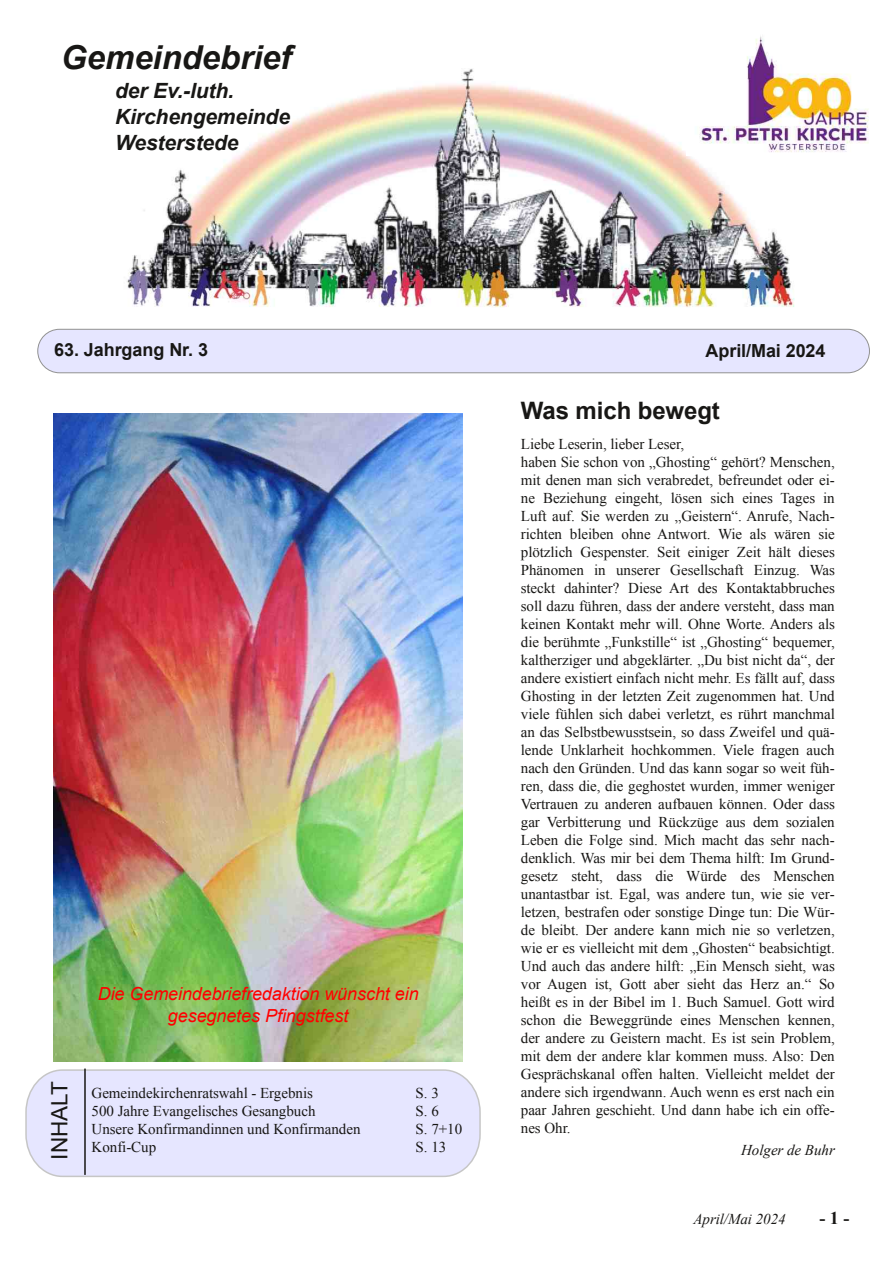
<style>
.page{position:relative;width:893px;height:1263px;background:#fff}
.page>*{position:absolute;margin:0;border:0;box-sizing:border-box;transform-origin:0 0}
.t1{font:italic 700 33px "Arial";color:#181715}
.t2{font:700 24px "Arial";letter-spacing:-.005em;color:#181715}
.t3{font:22.5px "Arial";color:#181715}
.t4{font:italic 700 21px/26px "Arial";letter-spacing:-.005em;color:#181715}
.t5{font:italic 18px/22.5px "Arial";letter-spacing:-.005em;color:#f00;text-align:center}
.t6{font:700 18px "Arial";letter-spacing:-.005em;color:#181715}
.t7{font:700 18px "Times New Roman";color:#181715}
.t8{font:15px/18px "Times New Roman";letter-spacing:-.005em;color:#181715}
.t9{font:italic 15px "Times New Roman";color:#181715}
</style>
<div class="page">
<svg style="left:25px;top:1069px;width:456px;height:108px;background:#e5e5fd"></svg>
<div style="left:38px;top:329px;width:831px;height:44px;background:#e6e6ff;border-radius:22px"></div>
<div style="left:37px;top:329px;width:833px;height:44px;border:1px solid #919191;border-radius:22px"></div>
<img style="left:127px;top:69px;width:668px;height:238px">
<hr style="left:84px;top:1068px;width:2px;height:107px;background:#181715">
<img style="left:687px;top:36px;width:182px;height:119px">
<img style="left:54px;top:413px;width:408px;height:648px">
<h1 class="t1" style="left:61px;top:39px;width:232px">Gemeindebrief</h1>
<h3 class="t4" style="left:115px;top:77px;width:176px">der Ev.-luth.<br>Kirchengemeinde<br>Westerstede</h3>
<p class="t6" style="left:54px;top:340px;width:155px">63. Jahrgang Nr. 3</p>
<p class="t6" style="left:706px;top:340px;width:121px">April/Mai 2024</p>
<h3 class="t3" style="left:47px;top:1159px;width:79px;rotate:-90deg">INHALT</h3>
<p class="t5" style="left:98px;top:982px;width:322px">Die Gemeindebriefredaktion wünscht ein gesegnetes Pfingstfest</p>
<p class="t8" style="left:92px;top:1084px;width:223px">Gemeindekirchenratswahl - Ergebnis</p>
<p class="t8" style="left:416px;top:1084px;width:25px">S. 3</p>
<p class="t8" style="left:92px;top:1102px;width:225px">500 Jahre Evangelisches Gesangbuch</p>
<p class="t8" style="left:416px;top:1102px;width:25px">S. 6</p>
<p class="t8" style="left:92px;top:1120px;width:270px">Unsere Konfirmandinnen und Konfirmanden</p>
<p class="t8" style="left:416px;top:1120px;width:48px">S. 7+10</p>
<p class="t8" style="left:92px;top:1138px;width:66px">Konfi-Cup</p>
<p class="t8" style="left:416px;top:1138px;width:32px">S. 13</p>
<h2 class="t2" style="left:521px;top:398px;width:201px">Was mich bewegt</h2>
<p class="t8" style="left:521px;top:434px;width:316px">Liebe Leserin, lieber Leser,<br>haben Sie schon von „Ghosting“ gehört? Menschen, mit denen man sich verabredet, befreundet oder ei&shy;ne Beziehung eingeht, lösen sich eines Tages in Luft auf. Sie werden zu „Geistern“. Anrufe, Nach&shy;richten bleiben ohne Antwort. Wie als wären sie plötzlich Gespenster. Seit einiger Zeit hält dieses Phänomen in unserer Gesellschaft Einzug. Was steckt dahinter? Diese Art des Kontaktabbruches soll dazu führen, dass der andere versteht, dass man keinen Kontakt mehr will. Ohne Worte. Anders als die berühmte „Funkstille“ ist „Ghosting“ bequemer, kaltherziger und abgeklärter. „Du bist nicht da“, der andere existiert einfach nicht mehr. Es fällt auf, dass Ghosting in der letzten Zeit zugenommen hat. Und viele fühlen sich dabei verletzt, es rührt manchmal an das Selbstbewusstsein, so dass Zweifel und quä&shy;lende Unklarheit hochkommen. Viele fragen auch nach den Gründen. Und das kann sogar so weit füh&shy;ren, dass die, die geghostet wurden, immer weniger Vertrauen zu anderen aufbauen können. Oder dass gar Verbitterung und Rückzüge aus dem sozialen Leben die Folge sind. Mich macht das sehr nach&shy;denklich. Was mir bei dem Thema hilft: Im Grund&shy;gesetz steht, dass die Würde des Menschen unantastbar ist. Egal, was andere tun, wie sie ver&shy;letzen, bestrafen oder sonstige Dinge tun: Die Wür&shy;de bleibt. Der andere kann mich nie so verletzen, wie er es vielleicht mit dem „Ghosten“ beabsichtigt.<br>Und auch das andere hilft: „Ein Mensch sieht, was vor Augen ist, Gott aber sieht das Herz an.“ So heißt es in der Bibel im 1. Buch Samuel. Gott wird schon die Beweggründe eines Menschen kennen, der andere zu Geistern macht. Es ist sein Problem, mit dem der andere klar kommen muss. Also: Den Gesprächskanal offen halten. Vielleicht meldet der andere sich irgendwann. Auch wenn es erst nach ein paar Jahren geschieht. Und dann habe ich ein offe&shy;nes Ohr.</p>
<p class="t9" style="left:741px;top:1142px;width:95px">Holger de Buhr</p>
<p class="t9" style="left:693px;top:1211px;width:94px">April/Mai 2024</p>
<p class="t7" style="left:819px;top:1208px;width:31px">-1-</p>
</div>
